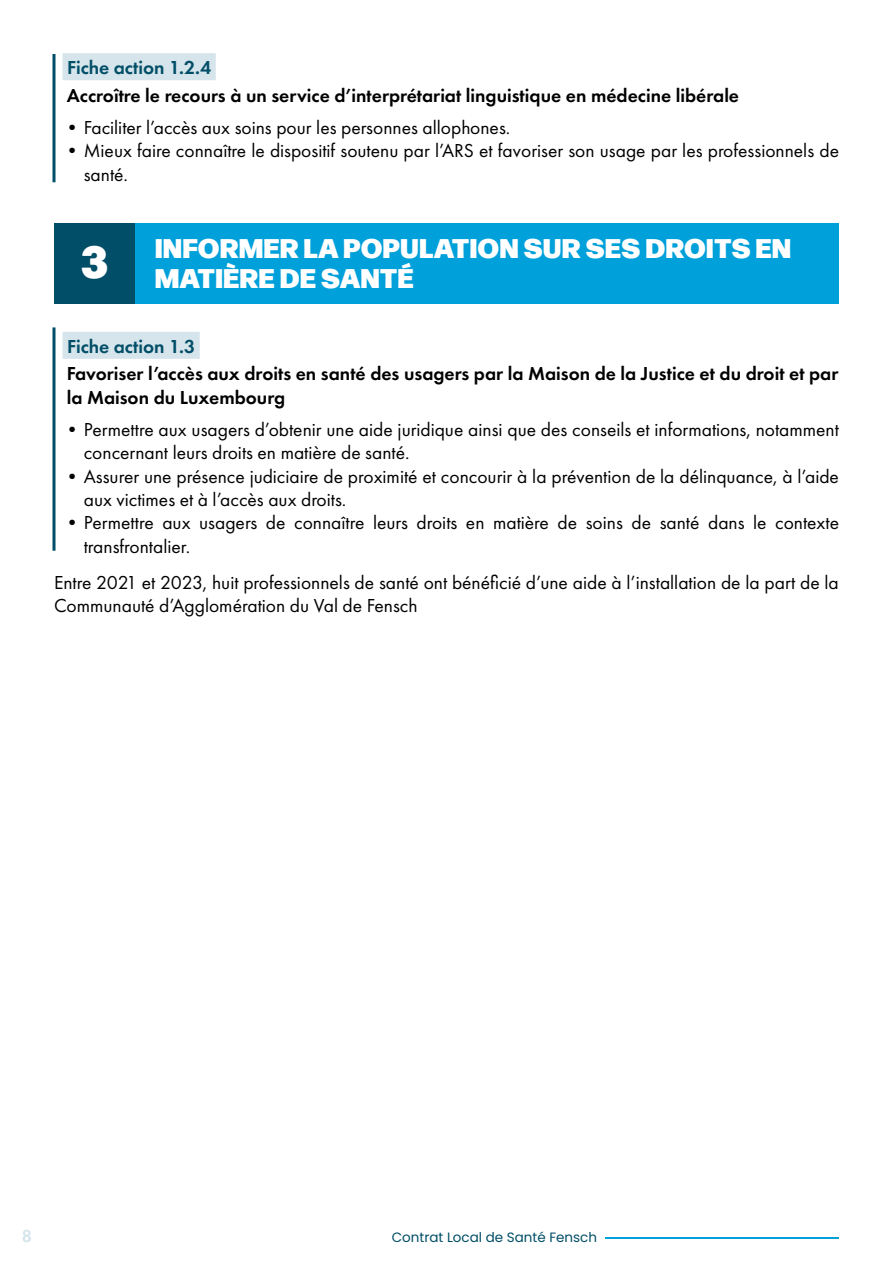
<style>
.page{position:relative;width:893px;height:1263px;background:#fff}
.page>*{position:absolute;margin:0;border:0;box-sizing:border-box;transform-origin:0 0}
.t1{font:900 27px/30px "Forma DJR Text";color:#fff}
.t2{font:19.5px/23.4px "Futura PT";color:#000}
.t3{font:600 19.5px/23.4px "Futura PT";color:#000}
.t4{font:600 19.5px "Futura PT";color:#004e67}
.t5{font:600 18px "Futura PT";color:#d6e4eb}
.t6{font:13.5px "Poppins";color:#004e67}
</style>
<div class="page">
<hr style="left:605px;top:1237px;width:234px;height:2px;background:#00a0da">
<div style="left:63px;top:53px;width:153px;height:27px;background:#d6e4eb"></div>
<div style="left:63px;top:332px;width:137px;height:27px;background:#d6e4eb"></div>
<div style="left:119px;top:224px;width:720px;height:80px;background:#00a0da"></div>
<div style="left:54px;top:224px;width:81px;height:80px;background:#004e67"></div>
<hr style="left:53px;top:327px;width:3px;height:224px;background:#004e67">
<hr style="left:53px;top:54px;width:3px;height:128px;background:#004e67">
<p class="t4" style="left:67px;top:55px;width:146px">Fiche action 1.2.4</p>
<p class="t3" style="left:67px;top:83px;width:674px">Accroître le recours à un service d’interprétariat linguistique en médecine libérale</p>
<p class="t2" style="left:63px;top:115px;width:449px">•Faciliter l’accès aux soins pour les personnes allophones.</p>
<p class="t2" style="left:84px;top:139px;width:757px;text-indent:-21px">•Mieux faire connaître le dispositif soutenu par l’ARS et favoriser son usage par les professionnels de santé.</p>
<h1 class="t1" style="left:81px;top:231px;width:712px;text-indent:74px">INFORMER LA POPULATION SUR SES DROITS EN<br><sup>3</sup> MATIÈRE DE SANTÉ</h1>
<p class="t4" style="left:67px;top:334px;width:130px">Fiche action 1.3</p>
<p class="t3" style="left:67px;top:362px;width:773px">Favoriser l’accès aux droits en santé des usagers par la Maison de la Justice et du droit et par la Maison du Luxembourg</p>
<p class="t2" style="left:84px;top:417px;width:757px;text-indent:-21px">•Permettre aux usagers d’obtenir une aide juridique ainsi que des conseils et informations, notamment concernant leurs droits en matière de santé.</p>
<p class="t2" style="left:84px;top:464px;width:757px;text-indent:-21px">•Assurer une présence judiciaire de proximité et concourir à la prévention de la délinquance, à l’aide aux victimes et à l’accès aux droits.</p>
<p class="t2" style="left:84px;top:511px;width:757px;text-indent:-21px">•Permettre aux usagers de connaître leurs droits en matière de soins de santé dans le contexte transfrontalier.</p>
<p class="t2" style="left:54px;top:571px;width:786px">Entre 2021 et 2023, huit professionnels de santé ont bénéficié d’une aide à l’installation de la part de la<br>Communauté d’Agglomération du Val de Fensch</p>
<p class="t5" style="left:22px;top:1225px;width:12px">8</p>
<p class="t6" style="left:392px;top:1230px;width:207px">Contrat Local de Santé Fensch</p>
</div>
